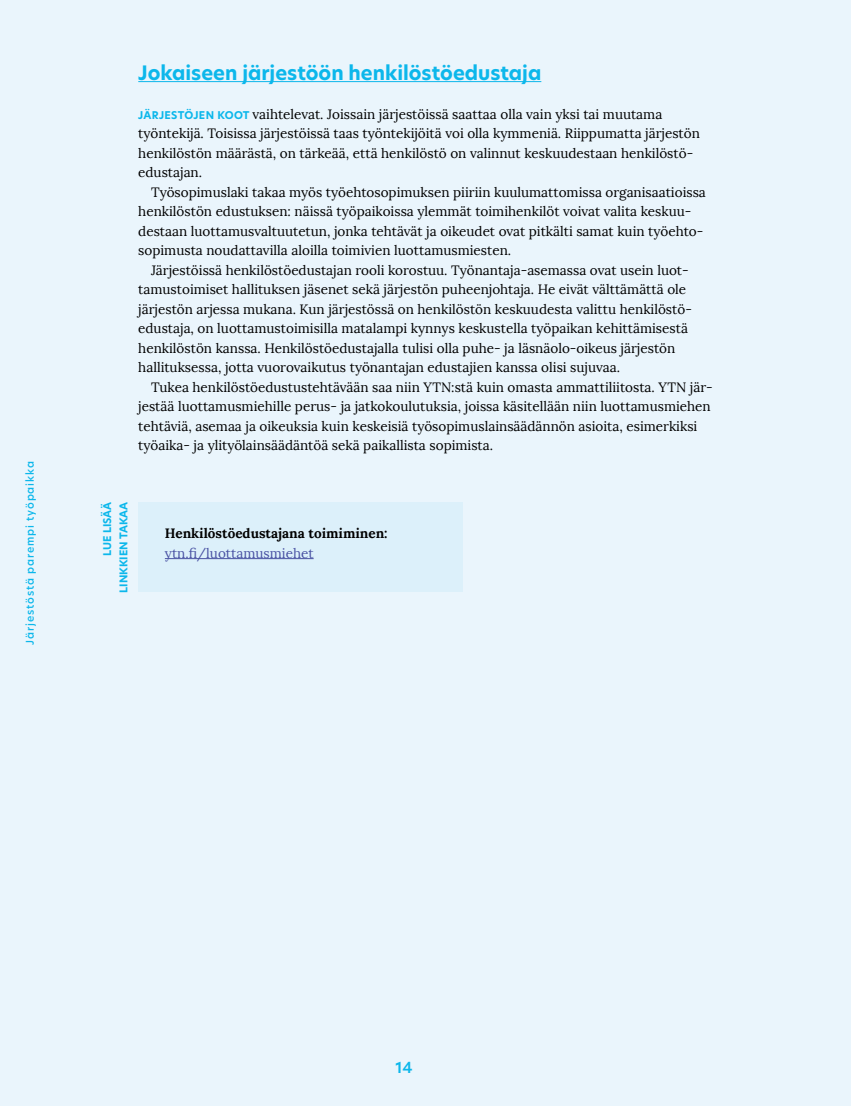
<style>
.page{position:relative;width:851px;height:1106px;background:#fff}
.page>*{position:absolute;margin:0;border:0;box-sizing:border-box;transform-origin:0 0}
.t1{font:700 19.5px "Hero New";color:#0cb7eb}
.t2{font:600 15px "Hero New";color:#0cb7eb}
.t3{font:13.5px/19.5px "Lora";color:#000}
.t4{font:700 13.5px "Lora";color:#000}
.t5{font:13.5px "Lora";color:#4952a3}
.t6{font:500 10.5px "Hero New";letter-spacing:.08em;color:#0cb7eb}
.t7{font:700 10.5px "Hero New";color:#0cb7eb}
.s1{font-family:"Hero New";font-weight:700;font-size:10.5px;color:#0cb7eb}
</style>
<div class="page">
<div style="left:0;top:0;width:850px;height:1106px;background:#eaf5fc"></div>
<hr style="left:138px;top:81px;width:403px;height:1px;background:#0cb7eb">
<div style="left:138px;top:502px;width:324px;height:90px;background:#dcf0fa"></div>
<hr style="left:165px;top:558px;width:148px;height:1px;background:#4952a3">
<p class="t6" style="left:23px;top:644px;width:184px;rotate:-90deg">Järjestöstä parempi työpaikka</p>
<h1 class="t1" style="left:138px;top:59px;width:404px">Jokaiseen järjestöön henkilöstöedustaja</h1>
<p class="t3" style="left:138px;top:104px;width:563px"><span class="s1">JÄRJESTÖJEN KOOT</span> vaihtelevat. Joissain järjestöissä saattaa olla vain yksi tai muutama työntekijä. Toisissa järjestöissä taas työntekijöitä voi olla kymmeniä. Riippumatta järjestön henkilöstön määrästä, on tärkeää, että henkilöstö on valinnut keskuudestaan henkilöstö&shy;edustajan.</p>
<p class="t3" style="left:138px;top:182px;width:569px;text-indent:13px">Työsopimuslaki takaa myös työehtosopimuksen piiriin kuulumattomissa organisaatioissa henkilöstön edustuksen: näissä työpaikoissa ylemmät toimihenkilöt voivat valita keskuu&shy;destaan luottamusvaltuutetun, jonka tehtävät ja oikeudet ovat pitkälti samat kuin työehto&shy;sopimusta noudattavilla aloilla toimivien luottamusmiesten.</p>
<p class="t3" style="left:138px;top:260px;width:555px;text-indent:13px">Järjestöissä henkilöstöedustajan rooli korostuu. Työnantaja-asemassa ovat usein luot&shy;tamustoimiset hallituksen jäsenet sekä järjestön puheenjohtaja. He eivät välttämättä ole järjestön arjessa mukana. Kun järjestössä on henkilöstön keskuudesta valittu henkilöstö&shy;edustaja, on luottamustoimisilla matalampi kynnys keskustella työpaikan kehittämisestä henkilöstön kanssa. Henkilöstöedustajalla tulisi olla puhe- ja läsnäolo-oikeus järjestön hallituksessa, jotta vuorovaikutus työnantajan edustajien kanssa olisi sujuvaa.</p>
<p class="t3" style="left:138px;top:377px;width:576px;text-indent:13px">Tukea henkilöstöedustustehtävään saa niin YTN:stä kuin omasta ammattiliitosta. YTN jär&shy;jestää luottamusmiehille perus- ja jatkokoulutuksia, joissa käsitellään niin luottamusmiehen tehtäviä, asemaa ja oikeuksia kuin keskeisiä työsopimuslainsäädännön asioita, esimerkiksi työaika- ja ylityölainsäädäntöä sekä paikallista sopimista.</p>
<p class="t7" style="left:100px;top:556px;width:56px;rotate:-90deg">LUE LISÄÄ</p>
<p class="t7" style="left:117px;top:592px;width:92px;rotate:-90deg">LINKKIEN TAKAA</p>
<p class="t4" style="left:165px;top:524px;width:224px">Henkilöstöedustajana toimiminen:</p>
<p class="t5" style="left:165px;top:544px;width:150px">ytn.fi/luottamusmiehet</p>
<p class="t2" style="left:395px;top:1057px;width:19px">14</p>
</div>
